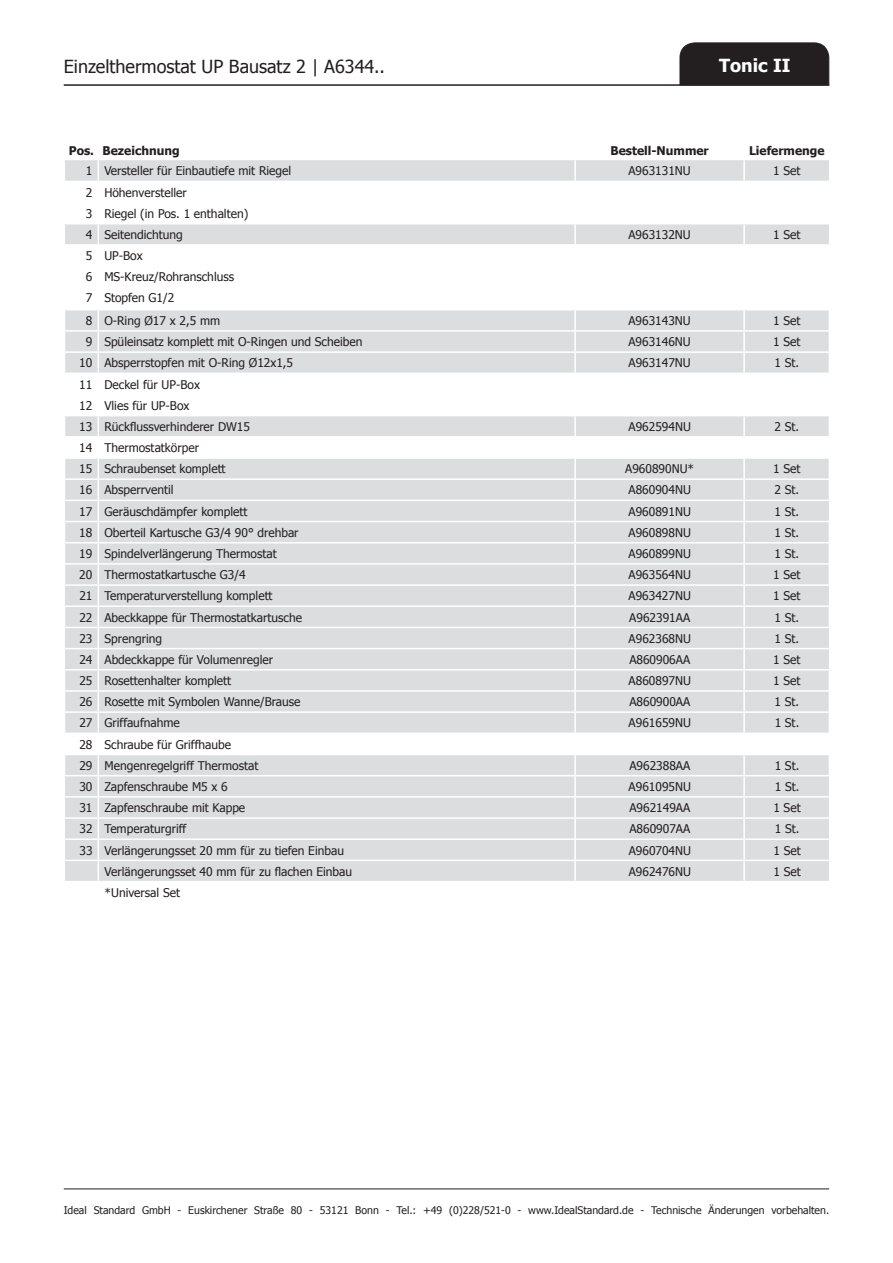
<style>
.page{position:relative;width:893px;height:1263px;background:#fff}
.page>*{position:absolute;margin:0;border:0;box-sizing:border-box;transform-origin:0 0}
.t1{font:18px "Tahoma";color:#231f20}
.t2{font:700 18px "Tahoma";color:#fff}
.t3{font:12px/21.1px "Tahoma";color:#231f20}
.t4{font:700 12px "Tahoma";color:#231f20}
.t5{font:10.5px "Tahoma";color:#231f20}
</style>
<div class="page">
<div style="left:679px;top:42px;width:151px;height:44px;background:#231f20"></div>
<hr style="left:64px;top:85px;width:765px;height:1px;background:#231f20">
<hr style="left:64px;top:1188px;width:765px;height:1px;background:#231f20">
<svg style="left:65px;top:160px;width:764px;height:721px"></svg>
<hr style="left:744px;top:690px;width:86px;height:2px;background:#fff">
<h1 class="t1" style="left:64px;top:55px;width:323px">Einzelthermostat UP Bausatz 2 | A6344..</h1>
<h1 class="t2" style="left:719px;top:53px;width:73px">Tonic II</h1>
<p class="t4" style="left:69px;top:142px;width:112px">Pos. Bezeichnung</p>
<p class="t4" style="left:610px;top:142px;width:100px">Bestell-Nummer</p>
<p class="t4" style="left:749px;top:142px;width:77px">Liefermenge</p>
<p class="t3" style="left:86px;top:160px;width:207px">1 Versteller für Einbautiefe mit Riegel</p>
<p class="t3" style="left:628px;top:160px;width:64px">A963131NU</p>
<p class="t3" style="left:773px;top:160px;width:29px">1 Set</p>
<p class="t3" style="left:86px;top:181px;width:164px">2 Höhenversteller<br>3 Riegel (in Pos. 1 enthalten)<br>4 Seitendichtung</p>
<p class="t3" style="left:628px;top:223px;width:64px">A963132NU</p>
<p class="t3" style="left:773px;top:223px;width:29px">1 Set</p>
<p class="t3" style="left:86px;top:245px;width:150px">5 UP-Box<br>6 MS-Kreuz/Rohranschluss<br>7 Stopfen G1/2</p>
<p class="t3" style="left:86px;top:309px;width:136px">8 O-Ring Ø17 x 2,5 mm</p>
<p class="t3" style="left:628px;top:309px;width:64px">A963143NU</p>
<p class="t3" style="left:773px;top:309px;width:29px">1 Set</p>
<p class="t3" style="left:86px;top:331px;width:278px">9 Spüleinsatz komplett mit O-Ringen und Scheiben</p>
<p class="t3" style="left:628px;top:331px;width:64px">A963146NU</p>
<p class="t3" style="left:773px;top:331px;width:29px">1 Set</p>
<p class="t3" style="left:79px;top:352px;width:215px">10 Absperrstopfen mit O-Ring Ø12x1,5</p>
<p class="t3" style="left:628px;top:352px;width:64px">A963147NU</p>
<p class="t3" style="left:774px;top:352px;width:26px">1 St.</p>
<p class="t3" style="left:79px;top:373px;width:172px">11 Deckel für UP-Box<br>12 Vlies für UP-Box<br>13 Rückflussverhinderer DW15</p>
<p class="t3" style="left:628px;top:415px;width:64px">A962594NU</p>
<p class="t3" style="left:774px;top:415px;width:26px">2 St.</p>
<p class="t3" style="left:79px;top:437px;width:148px">14 Thermostatkörper<br>15 Schraubenset komplett</p>
<p class="t3" style="left:625px;top:458px;width:70px">A960890NU*</p>
<p class="t3" style="left:773px;top:458px;width:29px">1 Set</p>
<p class="t3" style="left:79px;top:479px;width:96px">16 Absperrventil</p>
<p class="t3" style="left:628px;top:479px;width:64px">A860904NU</p>
<p class="t3" style="left:774px;top:479px;width:26px">2 St.</p>
<p class="t3" style="left:79px;top:500px;width:170px">17 Geräuschdämpfer komplett</p>
<p class="t3" style="left:628px;top:500px;width:64px">A960891NU</p>
<p class="t3" style="left:774px;top:500px;width:26px">1 St.</p>
<p class="t3" style="left:79px;top:521px;width:221px">18 Oberteil Kartusche G3/4 90° drehbar</p>
<p class="t3" style="left:628px;top:521px;width:64px">A960898NU</p>
<p class="t3" style="left:774px;top:521px;width:26px">1 St.</p>
<p class="t3" style="left:79px;top:542px;width:199px">19 Spindelverlängerung Thermostat</p>
<p class="t3" style="left:628px;top:542px;width:64px">A960899NU</p>
<p class="t3" style="left:775px;top:542px;width:26px">1 St.</p>
<p class="t3" style="left:79px;top:564px;width:168px">20 Thermostatkartusche G3/4</p>
<p class="t3" style="left:628px;top:564px;width:64px">A963564NU</p>
<p class="t3" style="left:773px;top:564px;width:29px">1 Set</p>
<p class="t3" style="left:79px;top:585px;width:195px">21 Temperaturverstellung komplett</p>
<p class="t3" style="left:629px;top:585px;width:64px">A963427NU</p>
<p class="t3" style="left:773px;top:585px;width:29px">1 Set</p>
<p class="t3" style="left:79px;top:606px;width:224px">22 Abeckkappe für Thermostatkartusche</p>
<p class="t3" style="left:629px;top:606px;width:62px">A962391AA</p>
<p class="t3" style="left:775px;top:606px;width:26px">1 St.</p>
<p class="t3" style="left:79px;top:627px;width:84px">23 Sprengring</p>
<p class="t3" style="left:629px;top:627px;width:64px">A962368NU</p>
<p class="t3" style="left:775px;top:627px;width:26px">1 St.</p>
<p class="t3" style="left:79px;top:648px;width:195px">24 Abdeckkappe für Volumenregler</p>
<p class="t3" style="left:629px;top:648px;width:62px">A860906AA</p>
<p class="t3" style="left:773px;top:648px;width:29px">1 Set</p>
<p class="t3" style="left:79px;top:670px;width:153px">25 Rosettenhalter komplett</p>
<p class="t3" style="left:629px;top:670px;width:64px">A860897NU</p>
<p class="t3" style="left:773px;top:670px;width:29px">1 Set</p>
<p class="t3" style="left:79px;top:691px;width:223px">26 Rosette mit Symbolen Wanne/Brause</p>
<p class="t3" style="left:629px;top:691px;width:62px">A860900AA</p>
<p class="t3" style="left:775px;top:691px;width:26px">1 St.</p>
<p class="t3" style="left:79px;top:712px;width:102px">27 Griffaufnahme</p>
<p class="t3" style="left:629px;top:712px;width:64px">A961659NU</p>
<p class="t3" style="left:775px;top:712px;width:26px">1 St.</p>
<p class="t3" style="left:79px;top:733px;width:180px">28 Schraube für Griffhaube<br>29 Mengenregelgriff Thermostat</p>
<p class="t3" style="left:629px;top:754px;width:62px">A962388AA</p>
<p class="t3" style="left:775px;top:754px;width:26px">1 St.</p>
<p class="t3" style="left:79px;top:775px;width:150px">30 Zapfenschraube M5 x 6</p>
<p class="t3" style="left:629px;top:775px;width:64px">A961095NU</p>
<p class="t3" style="left:775px;top:775px;width:26px">1 St.</p>
<p class="t3" style="left:79px;top:797px;width:167px">31 Zapfenschraube mit Kappe</p>
<p class="t3" style="left:629px;top:797px;width:62px">A962149AA</p>
<p class="t3" style="left:773px;top:797px;width:29px">1 Set</p>
<p class="t3" style="left:79px;top:818px;width:108px">32 Temperaturgriff</p>
<p class="t3" style="left:629px;top:818px;width:62px">A860907AA</p>
<p class="t3" style="left:775px;top:818px;width:26px">1 St.</p>
<p class="t3" style="left:79px;top:839px;width:266px">33 Verlängerungsset 20 mm für zu tiefen Einbau</p>
<p class="t3" style="left:629px;top:839px;width:64px">A960704NU</p>
<p class="t3" style="left:773px;top:839px;width:29px">1 Set</p>
<p class="t3" style="left:105px;top:860px;width:249px">Verlängerungsset 40 mm für zu flachen Einbau</p>
<p class="t3" style="left:629px;top:860px;width:64px">A962476NU</p>
<p class="t3" style="left:773px;top:860px;width:29px">1 Set</p>
<p class="t3" style="left:105px;top:881px;width:77px">*Universal Set</p>
<p class="t5" style="left:64px;top:1203px;width:767px">Ideal Standard GmbH - Euskirchener Straße 80 - 53121 Bonn - Tel.: +49 (0)228/521-0 - www.IdealStandard.de - Technische Änderungen vorbehalten.</p>
</div>
